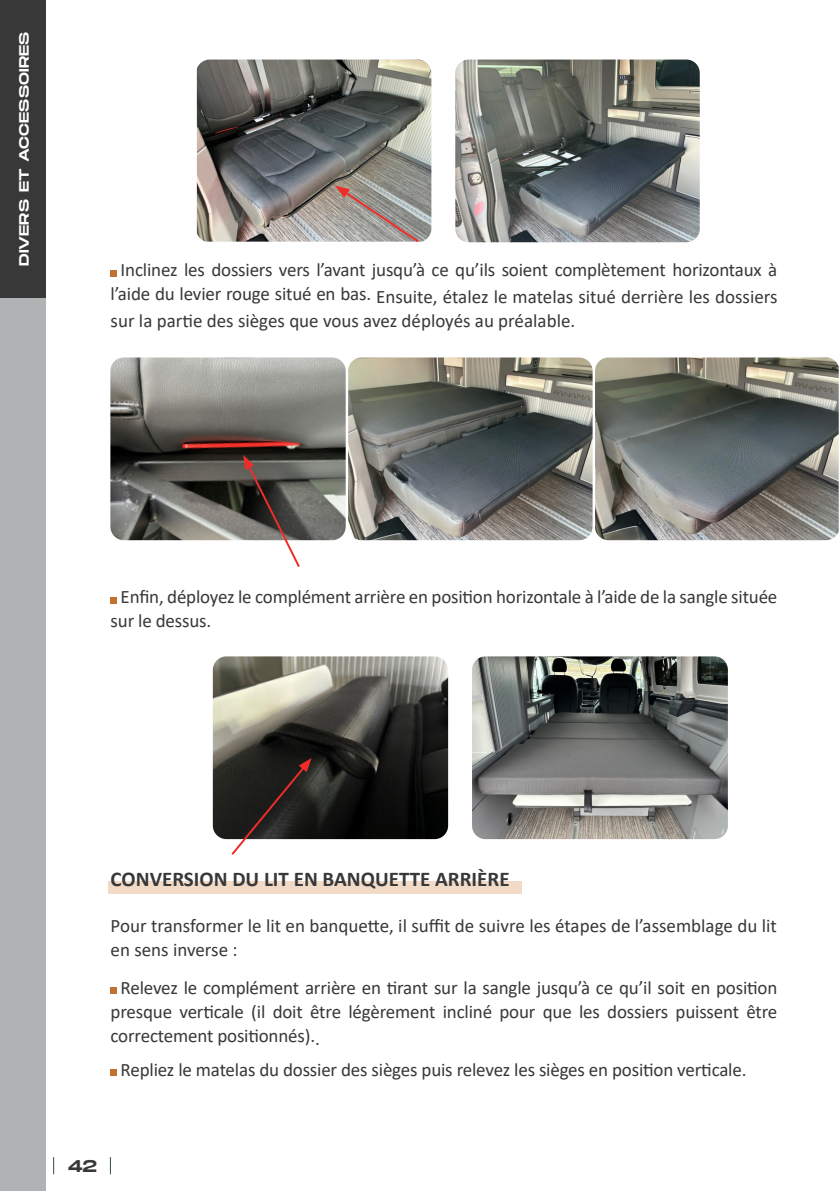
<style>
.page{position:relative;width:840px;height:1191px;background:#fff}
.page>*{position:absolute;margin:0;border:0;box-sizing:border-box;transform-origin:0 0}
.CUERPO{font:700 21px "Calibri";color:#383839}
.CUERPO-2{font:19px/24px "Calibri";letter-spacing:-.01em;color:#383839}
.t1{font:17px "Monument Extended";color:#383839}
.CUERPO-3{font:13.6px "Monument Extended";letter-spacing:.01em;color:#fff}
</style>
<div class="page">
<div style="left:0;top:0;width:45px;height:1191px;background:#afb3b3"></div>
<div style="left:0;top:0;width:45px;height:298px;background:#383839"></div>
<img style="left:455px;top:60px;width:244px;height:182px">
<img style="left:197px;top:60px;width:234px;height:182px">
<svg style="left:111px;top:270px;width:6px;height:6px"></svg>
<img style="left:348px;top:357px;width:244px;height:183px">
<img style="left:110px;top:357px;width:235px;height:183px">
<svg style="left:111px;top:597px;width:6px;height:6px"></svg>
<img style="left:472px;top:656px;width:255px;height:183px">
<img style="left:213px;top:656px;width:235px;height:183px">
<img style="left:595px;top:357px;width:243px;height:183px">
<svg style="left:243px;top:455px;width:58px;height:112px"></svg>
<svg style="left:335px;top:186px;width:85px;height:57px"></svg>
<svg style="left:229px;top:758px;width:82px;height:97px"></svg>
<div style="left:108px;top:881px;width:413px;height:12px;background:#f1dbc7"></div>
<svg style="left:111px;top:987px;width:6px;height:6px"></svg>
<svg style="left:111px;top:1069px;width:6px;height:6px"></svg>
<svg style="left:53px;top:1157px;width:1px;height:17px"></svg>
<svg style="left:110px;top:1157px;width:1px;height:17px"></svg>
<p class="CUERPO-3" style="left:14px;top:266px;width:236px;rotate:-90deg">DIVERS ET ACCESSOIRES</p>
<p class="CUERPO-2" style="left:111px;top:256px;width:668px;line-height:27px;text-align:center">Inclinez les dossiers vers l’avant jusqu’à ce qu’ils soient complètement horizontaux à l’aide du levier rouge situé en bas. Ensuite, étalez le matelas situé derrière les dossiers</p>
<p class="CUERPO-2" style="left:111px;top:308px;width:466px">sur la partie des sièges que vous avez déployés au préalable.</p>
<p class="CUERPO-2" style="left:111px;top:584px;width:668px;text-indent:10px">Enfin, déployez le complément arrière en position horizontale à l’aide de la sangle située sur le dessus.</p>
<p class="CUERPO" style="left:111px;top:864px;width:400px">CONVERSION DU LIT EN BANQUETTE ARRIÈRE</p>
<p class="CUERPO-2" style="left:111px;top:913px;width:667px">Pour transformer le lit en banquette, il suffit de suivre les étapes de l’assemblage du lit en sens inverse :</p>
<p class="CUERPO-2" style="left:111px;top:974px;width:668px;text-align:justify;text-indent:10px">Relevez le complément arrière en tirant sur la sangle jusqu’à ce qu’il soit en position presque verticale (il doit être légèrement incliné pour que les dossiers puissent être correctement positionnés)..</p>
<p class="CUERPO-2" style="left:121px;top:1057px;width:627px">Repliez le matelas du dossier des sièges puis relevez les sièges en position verticale.</p>
<p class="t1" style="left:68px;top:1153px;width:31px">42</p>
</div>
